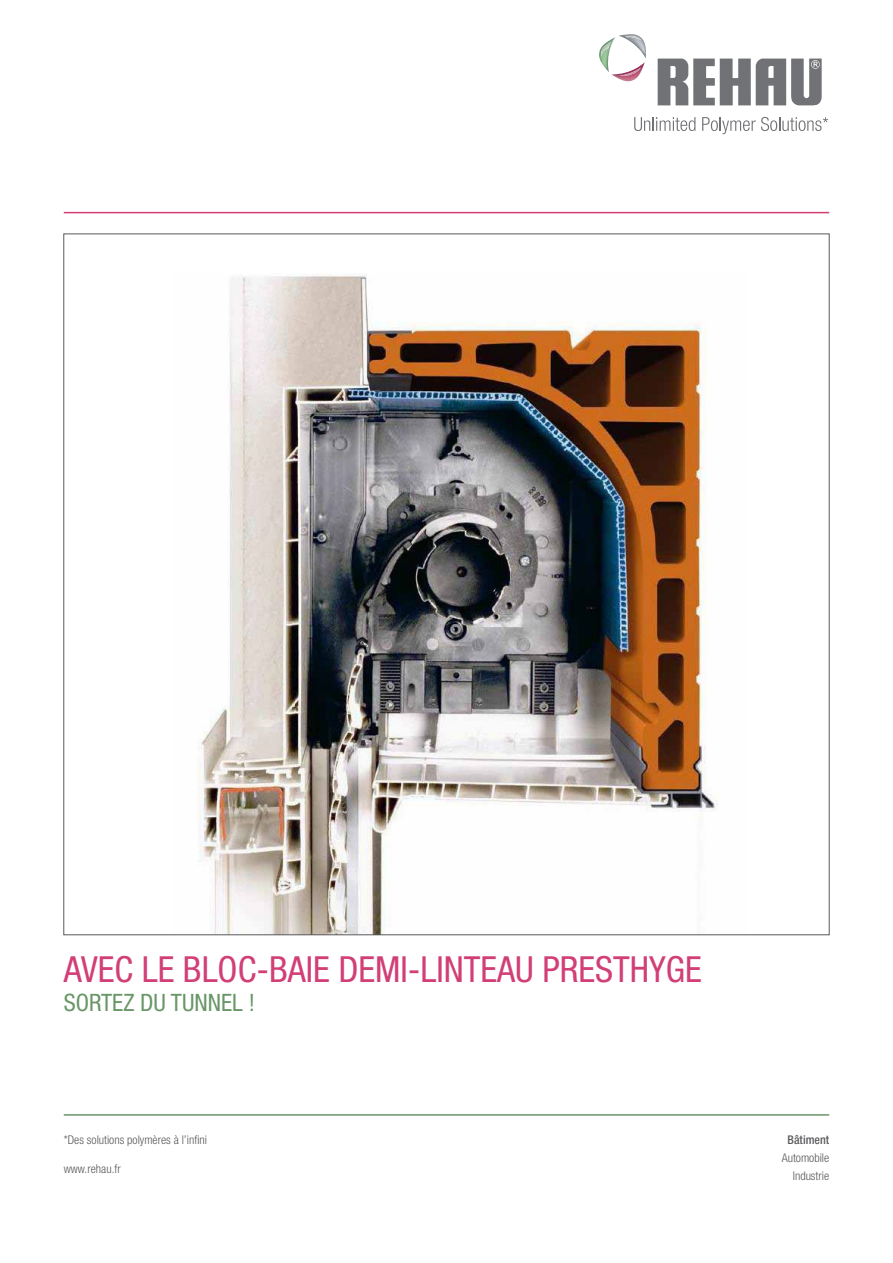
<style>
.page{position:relative;width:893px;height:1263px;background:#fff}
.page>*{position:absolute;margin:0;border:0;box-sizing:border-box;transform-origin:0 0}
.t1{font:condensed 36px "Helvetica Neue LT Std";color:#d13f76}
.t2{font:condensed 24px "Helvetica Neue LT Std";color:#699667}
.t3{font:300 condensed 12px/18px "Helvetica Neue LT Std";color:#58595b;text-align:right}
.t4{font:500 condensed 12px "Helvetica Neue LT Std";color:#58595b}
</style>
<div class="page">
<hr style="left:64px;top:212px;width:765px;height:1px;background:#d13f76">
<hr style="left:64px;top:1114px;width:765px;height:2px;background:#699667">
<svg style="left:634px;top:117px;width:61px;height:14px"></svg>
<svg style="left:658px;top:59px;width:164px;height:46px"></svg>
<svg style="left:599px;top:34px;width:47px;height:47px"></svg>
<img style="left:601px;top:42px;width:10px;height:15px">
<img style="left:619px;top:68px;width:22px;height:8px">
<img style="left:625px;top:36px;width:16px;height:5px">
<svg style="left:702px;top:117px;width:126px;height:17px"></svg>
<img style="left:197px;top:273px;width:521px;height:660px">
<h1 class="t1" style="left:64px;top:948px;width:636px">AVEC LE BLOC-BAIE DEMI-LINTEAU PRESTHYGE</h1>
<h2 class="t2" style="left:64px;top:988px;width:193px">SORTEZ DU TUNNEL !</h2>
<p class="t3" style="left:64px;top:1131px;width:145px">*Des solutions polymères à l’infini</p>
<p class="t3" style="left:64px;top:1159px;width:59px">www.rehau.fr</p>
<p class="t4" style="left:788px;top:1132px;width:43px">Bâtiment</p>
<p class="t3" style="left:782px;top:1149px;width:49px">Automobile<br>Industrie</p>
</div>
